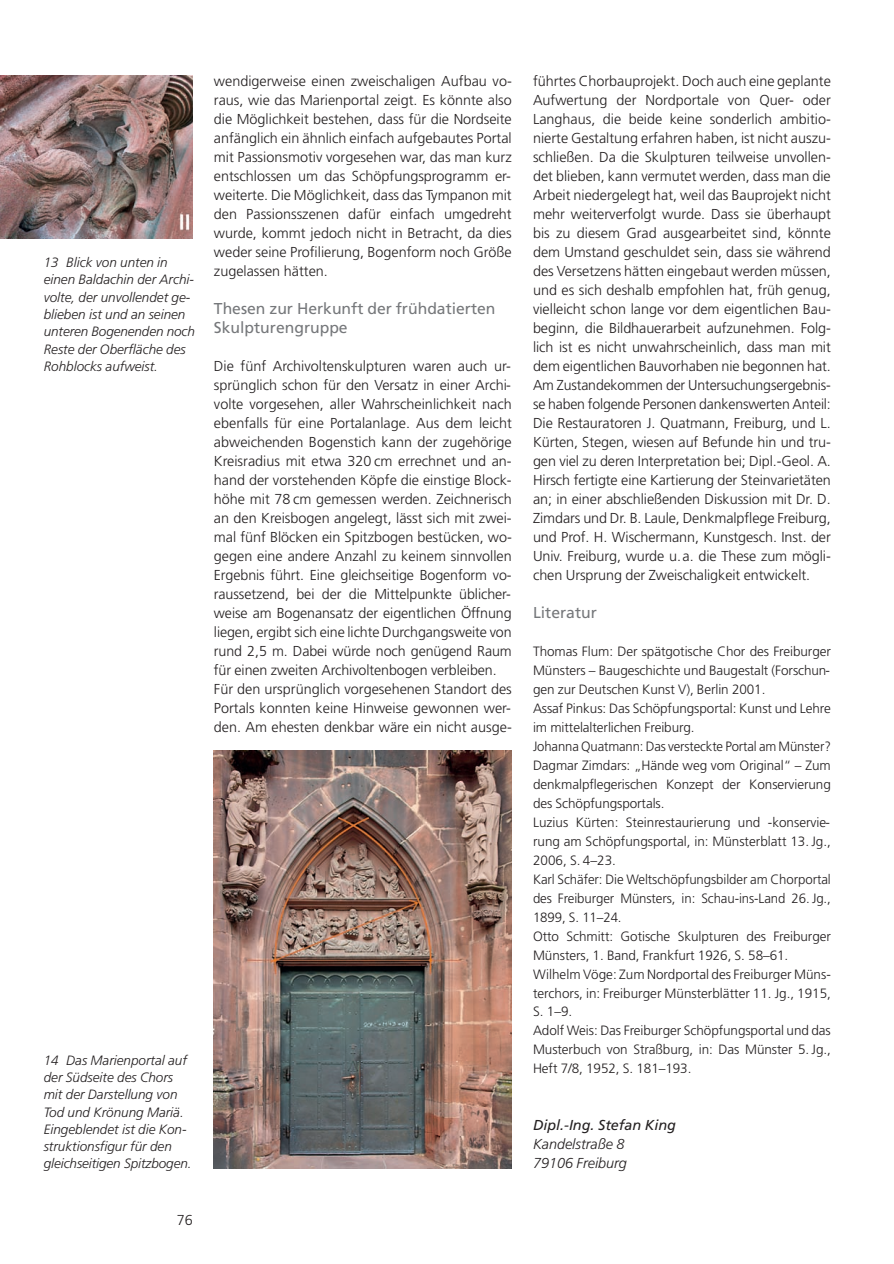
<style>
.page{position:relative;width:894px;height:1264px;background:#fff}
.page>*{position:absolute;margin:0;border:0;box-sizing:border-box;transform-origin:0 0}
.t1{font:15.75px/19px "Frutiger";color:#76787b}
.t2{font:300 14.4px/19px "Frutiger";color:#231f20;text-align:justify}
.t3{font:italic 300 14.4px/19px "Frutiger";color:#231f20}
.t4{font:300 13.5px/19px "Frutiger";letter-spacing:-.005em;color:#231f20}
.t5{font:italic 300 13.5px/17.2px "Frutiger";color:#231f20}
.s1{font-weight:400}
</style>
<div class="page">
<img style="left:0;top:76px;width:193px;height:162px">
<img style="left:214px;top:751px;width:297px;height:417px">
<p class="t5" style="left:44px;top:255px;width:153px">13 Blick von unten in einen Baldachin der Archi&shy;volte, der unvollendet ge&shy;blieben ist und an seinen unteren Bogenenden noch<br>Reste der Oberfläche des<br>Rohblocks aufweist.</p>
<p class="t2" style="left:214px;top:73px;width:299px">wendigerweise einen zweischaligen Aufbau vo&shy;raus, wie das Marienportal zeigt. Es könnte also die Möglichkeit bestehen, dass für die Nordseite anfänglich ein ähnlich einfach aufgebautes Portal mit Passionsmotiv vorgesehen war, das man kurz entschlossen um das Schöpfungsprogramm er&shy;weiterte. Die Möglichkeit, dass das Tympanon mit den Passionsszenen dafür einfach umgedreht wurde, kommt jedoch nicht in Betracht, da dies weder seine Profilierung, Bogenform noch Größe zugelassen hätten.</p>
<p class="t1" style="left:214px;top:300px;width:283px">Thesen zur Herkunft der frühdatierten<br>Skulpturengruppe</p>
<p class="t2" style="left:214px;top:358px;width:299px;text-align:left">Die fünf Archivoltenskulpturen waren auch ur&shy;sprünglich schon für den Versatz in einer Archi&shy;volte vorgesehen, aller Wahrscheinlichkeit nach ebenfalls für eine Portalanlage. Aus dem leicht abweichenden Bogenstich kann der zugehörige Kreisradius mit etwa 320 cm errechnet und an&shy;hand der vorstehenden Köpfe die einstige Block&shy;höhe mit 78 cm gemessen werden. Zeichnerisch an den Kreisbogen angelegt, lässt sich mit zwei&shy;mal fünf Blöcken ein Spitzbogen bestücken, wo&shy;gegen eine andere Anzahl zu keinem sinnvollen Ergebnis führt. Eine gleichseitige Bogenform vo&shy;raussetzend, bei der die Mittelpunkte üblicher&shy;weise am Bogenansatz der eigentlichen Öffnung liegen, ergibt sich eine lichte Durchgangsweite von rund 2,5 m. Dabei würde noch genügend Raum für einen zweiten Archivoltenbogen verbleiben.<br>Für den ursprünglich vorgesehenen Standort des Portals konnten keine Hinweise gewonnen wer&shy;den. Am ehesten denkbar wäre ein nicht ausge-</p>
<p class="t5" style="left:44px;top:1053px;width:149px">14 Das Marienportal auf der Südseite des Chors mit der Darstellung von<br>Tod und Krönung Mariä.<br>Eingeblendet ist die Kon&shy;struktionsfigur für den gleichseitigen Spitzbogen.</p>
<p class="t2" style="left:177px;top:1212px;width:17px">76</p>
<p class="t2" style="left:533px;top:73px;width:299px">führtes Chorbauprojekt. Doch auch eine geplante Aufwertung der Nordportale von Quer- oder Langhaus, die beide keine sonderlich ambitio&shy;nierte Gestaltung erfahren haben, ist nicht auszu&shy;schließen. Da die Skulpturen teilweise unvollen&shy;det blieben, kann vermutet werden, dass man die Arbeit niedergelegt hat, weil das Bauprojekt nicht mehr weiterverfolgt wurde. Dass sie überhaupt bis zu diesem Grad ausgearbeitet sind, könnte dem Umstand geschuldet sein, dass sie während des Versetzens hätten eingebaut werden müssen, und es sich deshalb empfohlen hat, früh genug, vielleicht schon lange vor dem eigentlichen Bau&shy;beginn, die Bildhauerarbeit aufzunehmen. Folg&shy;lich ist es nicht unwahrscheinlich, dass man mit dem eigentlichen Bauvorhaben nie begonnen hat.<br>Am Zustandekommen der Untersuchungsergebnis - se haben folgende Personen dankenswerten Anteil:<br>Die Restauratoren J. Quatmann, Freiburg, und L.<br>Kürten, Stegen, wiesen auf Befunde hin und tru&shy;gen viel zu deren Interpretation bei; Dipl.-Geol. A.<br>Hirsch fertigte eine Kartierung der Steinvarietäten an; in einer abschließenden Diskussion mit Dr. D.<br>Zimdars und Dr. B. Laule, Denkmalpflege Freiburg, und Prof. H. Wischermann, Kunstgesch. Inst. der Univ. Freiburg, wurde u.a. die These zum mögli&shy;chen Ursprung der Zweischaligkeit entwickelt.</p>
<p class="t1" style="left:533px;top:604px;width:65px">Literatur</p>
<p class="t4" style="left:533px;top:643px;width:299px">Thomas Flum: Der spätgotische Chor des Freiburger Münsters – Baugeschichte und Baugestalt (Forschun&shy;gen zur Deutschen Kunst V), Berlin 2001.<br>Assaf Pinkus: Das Schöpfungsportal: Kunst und Lehre im mittelalterlichen Freiburg.<br>Johanna Quatmann: Das versteckte Portal am Münster?<br>Dagmar Zimdars: „Hände weg vom Original“ – Zum denkmalpflegerischen Konzept der Konservierung des Schöpfungsportals.<br>Luzius Kürten: Steinrestaurierung und -konservie&shy;rung am Schöpfungsportal, in: Münsterblatt 13. Jg., 2006, S. 4–23.<br>Karl Schäfer: Die Weltschöpfungsbilder am Chorportal des Freiburger Münsters, in: Schau-ins-Land 26. Jg., 1899, S. 11–24.<br>Otto Schmitt: Gotische Skulpturen des Freiburger Müns ters, 1. Band, Frankfurt 1926, S. 58–61.<br>Wilhelm Vöge: Zum Nordportal des Freiburger Müns&shy;terchors, in: Freiburger Münsterblätter 11. Jg., 1915, S. 1–9.<br>Adolf Weis: Das Freiburger Schöpfungsportal und das Musterbuch von Straßburg, in: Das Münster 5. Jg., Heft 7/8, 1952, S. 181–193.</p>
<p class="t3" style="left:533px;top:1117px;width:144px"><span class="s1">Dipl.-Ing. Stefan King<br></span>Kandelstraße 8<br>79106 Freiburg</p>
</div>
